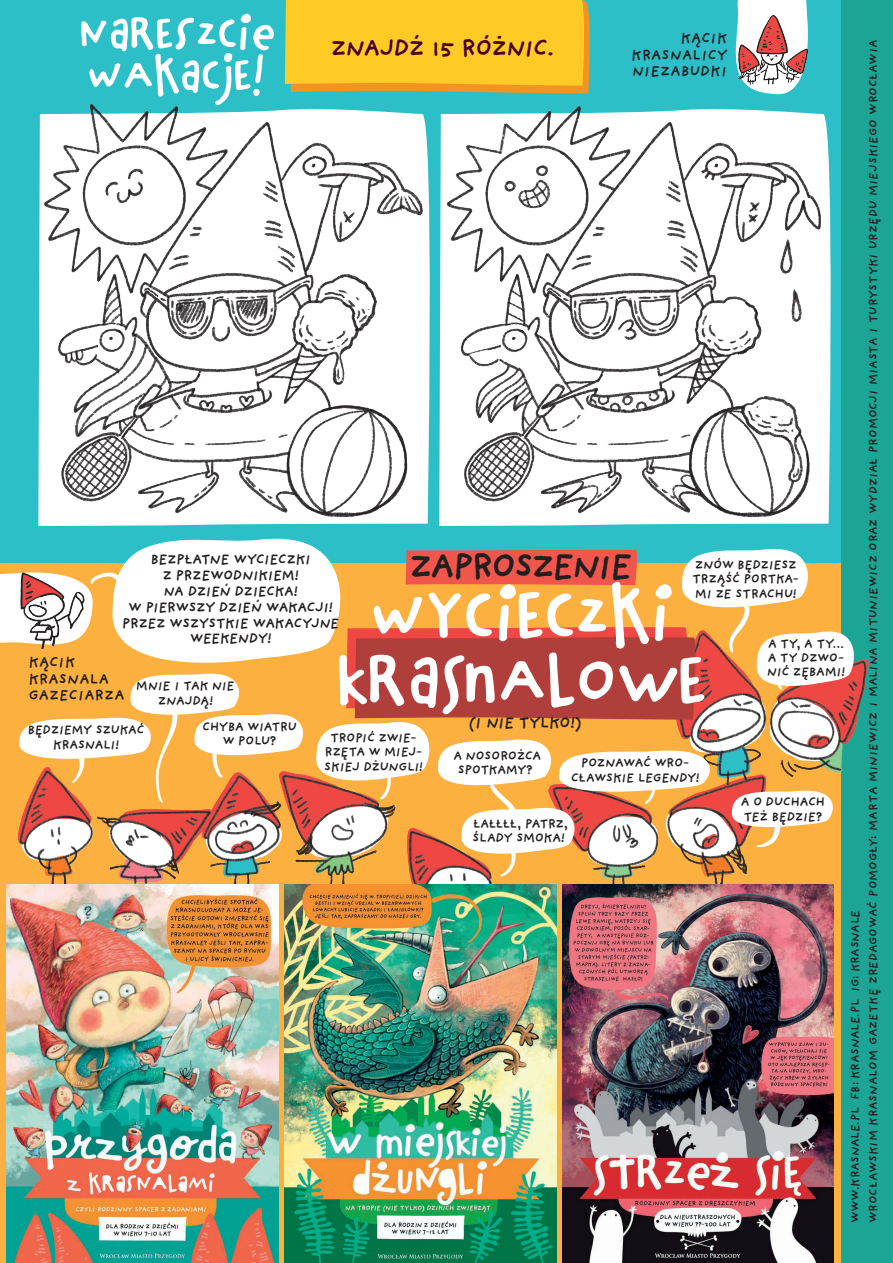
<style>
.page{position:relative;width:893px;height:1263px;background:#fff}
.page>*{position:absolute;margin:0;border:0;box-sizing:border-box;transform-origin:0 0}
.t1{font:86.1px/65.1px "Chinchilla";letter-spacing:.01em;color:#fff;text-align:center}
.t2{font:55.2px/41.5px "Chinchilla";letter-spacing:.01em;color:#fff}
.t3{font:700 36px "Providence Sans Pro";letter-spacing:-.09em;color:#231f20}
.t4{font:700 24.3px "Providence Sans Pro";letter-spacing:-.055em;color:#4a0022}
.t5{font:700 16.05px "Providence Sans Pro";letter-spacing:-.05em;color:#231f20}
.t6{font:700 15px/16.5px "Providence Sans Pro";color:#231f20;text-align:justify}
.t7{font:700 14.4px/15.9px "Providence Sans Pro";letter-spacing:-.05em;color:#231f20;text-align:center}
.t8{font:700 12.9px/14.2px "Providence Sans Pro";letter-spacing:-.04em;color:#231f20;text-align:center}
.t9{font:700 12px/18px "Providence Sans Pro";color:#231f20}
</style>
<div class="page">
<img style="left:0;top:0;width:893px;height:1263px">
<img style="left:7px;top:885px;width:271px;height:378px">
<img style="left:285px;top:885px;width:271px;height:378px">
<img style="left:563px;top:885px;width:271px;height:378px">
<svg style="left:0;top:527px;width:857px;height:333px"></svg>
<h2 class="t2" style="left:81px;top:15px;width:195px">NARESZCIE<br>WAKACJE!</h2>
<p class="t6" style="left:631px;top:30px;width:98px;text-indent:49px">KĄCIK KRASNALICY NIEZABUDKI</p>
<h3 class="t4" style="left:330px;top:33px;width:225px">ZNAJDŹ 15 RÓŻNIC.</h3>
<p class="t9" style="left:846px;top:1223px;width:1185px;rotate:-90deg">WWW.KRASNALE.PL FB: KRASNALE.PL IG: KRASNALE<br>WROCŁAWSKIM KRASNALOM GAZETKĘ ZREDAGOWAĆ POMOGŁY: MARTA MINIEWICZ I MALINA MITUNIEWICZ ORAZ WYDZIAŁ PROMOCJI MIASTA I TURYSTYKI URZĘDU MIEJSKIEGO WROCŁAWIA</p>
<h3 class="t3" style="left:409px;top:544px;width:226px">ZAPROSZENIE</h3>
<p class="t7" style="left:122px;top:551px;width:219px">BEZPŁATNE WYCIECZKI<br>Z PRZEWODNIKIEM!<br>NA DZIEŃ DZIECKA!<br>W PIERWSZY DZIEŃ WAKACJI!<br>PRZEZ WSZYSTKIE WAKACYJNE<br>WEEKENDY!</p>
<p class="t8" style="left:692px;top:557px;width:109px;text-align:left">ZNÓW BĘDZIESZ<br>TRZĄŚĆ PORTKA-<br>MI ZE STRACHU!</p>
<h1 class="t1" style="left:339px;top:586px;width:371px">WYCIECZKI<br>KRASNALOWE</h1>
<p class="t8" style="left:767px;top:636px;width:80px;text-align:justify">A TY, A TY… A TY DZWO-NIĆ ZĘBAMI!</p>
<p class="t6" style="left:28px;top:654px;width:98px;text-align:left">KĄCIK<br>KRASNALA<br>GAZECIARZA</p>
<p class="t8" style="left:136px;top:679px;width:100px">MNIE I TAK NIE<br>ZNAJDĄ!</p>
<p class="t8" style="left:202px;top:719px;width:96px">CHYBA WIATRU<br>W POLU?</p>
<p class="t5" style="left:469px;top:713px;width:115px">(I NIE TYLKO!)</p>
<p class="t8" style="left:27px;top:723px;width:118px">BĘDZIEMY SZUKAĆ<br>KRASNALI!</p>
<p class="t8" style="left:324px;top:731px;width:101px">TROPIĆ ZWIE-<br>RZĘTA W MIEJ-<br>SKIEJ DŻUNGLI!</p>
<p class="t8" style="left:453px;top:748px;width:90px">A NOSOROŻCA<br>SPOTKAMY?</p>
<p class="t8" style="left:571px;top:756px;width:130px">POZNAWAĆ WRO-<br>CŁAWSKIE LEGENDY!</p>
<p class="t8" style="left:741px;top:795px;width:86px;text-align:left">A O DUCHACH<br>TEŻ BĘDZIE?</p>
<p class="t8" style="left:472px;top:816px;width:97px;text-align:left">ŁAŁŁŁŁ, PATRZ,<br>ŚLADY SMOKA!</p>
</div>
